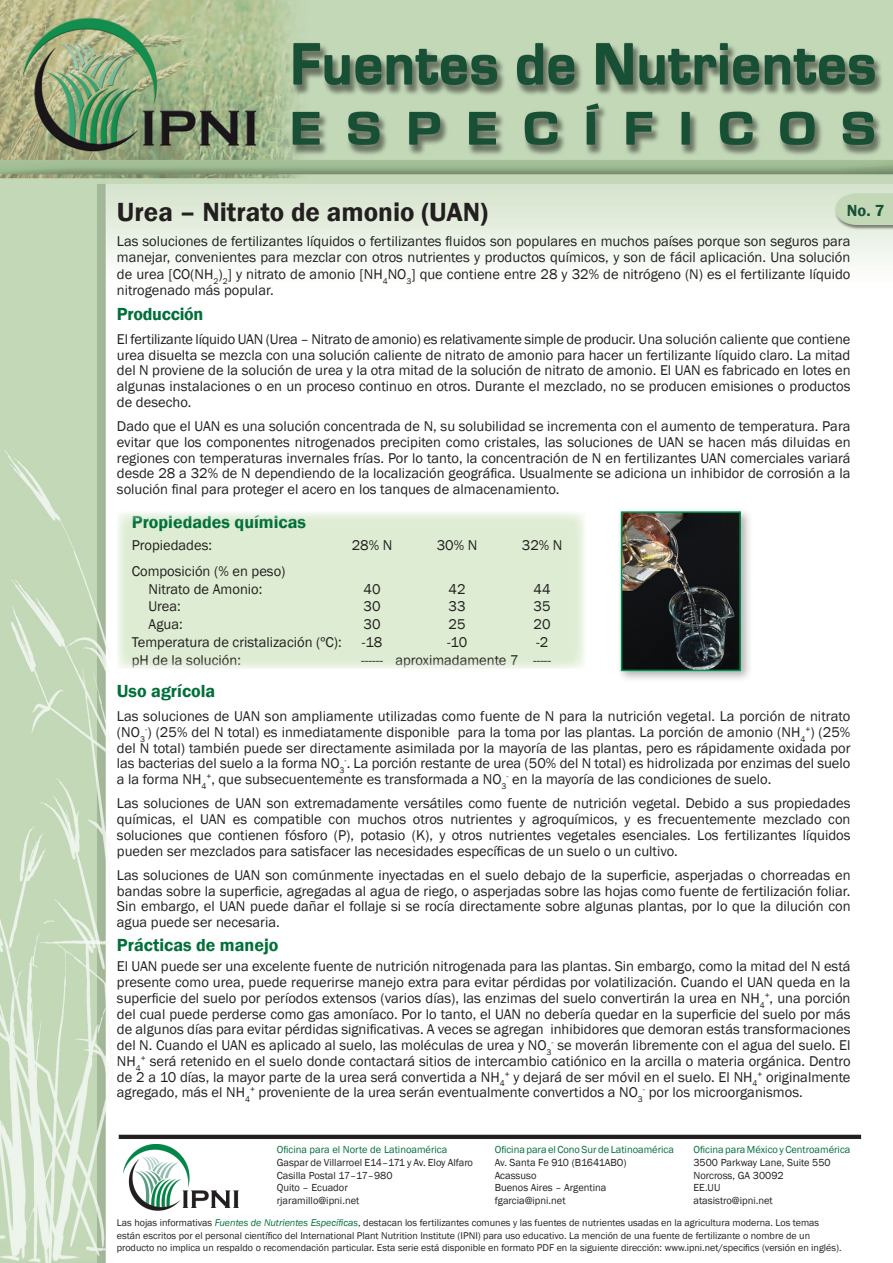
<style>
.page{position:relative;width:893px;height:1263px;background:#fff}
.page>*{position:absolute;margin:0;border:0;box-sizing:border-box;transform-origin:0 0}
.Franklin_Gothic_Demi{font:600 27px "Franklin Gothic";color:#231f20}
.Franklin_Gothic_Book{font:600 18px "Franklin Gothic";color:#006f3a}
.Franklin_Gothic_Demi-2{font:600 16.5px "Franklin Gothic";color:#175035}
.Franklin_Gothic_Book-2{font:14.55px/15.8px "Franklin Gothic";color:#231f20;text-align:justify}
.t1{font:10.5px/12.6px "Franklin Gothic";color:#231f20}
.t2{font:10.5px "Franklin Gothic";color:#006f3a}
.t3{font:10.05px/12px "Franklin Gothic";color:#231f20}
.s1{font-style:italic;color:#006f3a}
</style>
<div class="page">
<img style="left:0;top:0;width:893px;height:1263px">
<img style="left:124px;top:1145px;width:117px;height:65px">
<div style="left:617px;top:507px;width:136px;height:176px;background:#231f20;opacity:.35"></div>
<img style="left:624px;top:514px;width:114px;height:154px">
<div style="left:621px;top:511px;width:120px;height:160px;border:2px solid #009251"></div>
<div style="left:117px;top:511px;width:468px;height:157px;background:#ddecd2"></div>
<p class="Franklin_Gothic_Demi" style="left:117px;top:195px;width:373px">Urea – Nitrato de amonio (UAN)</p>
<p class="Franklin_Gothic_Demi-2" style="left:847px;top:201px;width:39px">No. 7</p>
<p class="Franklin_Gothic_Book-2" style="left:117px;top:233px;width:735px;line-height:16.5px">Las soluciones de fertilizantes líquidos o fertilizantes fluidos son populares en muchos países porque son seguros para manejar, convenientes para mezclar con otros nutrientes y productos químicos, y son de fácil aplicación. Una solución de urea [CO(NH<sub>2</sub>)<sub>2</sub>] y nitrato de amonio [NH<sub>4</sub>NO<sub>3</sub>] que contiene entre 28 y 32% de nitrógeno (N) es el fertilizante líquido nitrogenado más popular.</p>
<p class="Franklin_Gothic_Book" style="left:117px;top:303px;width:88px">Producción</p>
<p class="Franklin_Gothic_Book-2" style="left:117px;top:331px;width:735px">El fertilizante líquido UAN (Urea – Nitrato de amonio) es relativamente simple de producir. Una solución caliente que contiene urea disuelta se mezcla con una solución caliente de nitrato de amonio para hacer un fertilizante líquido claro. La mitad del N proviene de la solución de urea y la otra mitad de la solución de nitrato de amonio. El UAN es fabricado en lotes en algunas instalaciones o en un proceso continuo en otros. Durante el mezclado, no se producen emisiones o productos de desecho.</p>
<p class="Franklin_Gothic_Book-2" style="left:117px;top:419px;width:735px">Dado que el UAN es una solución concentrada de N, su solubilidad se incrementa con el aumento de temperatura. Para evitar que los componentes nitrogenados precipiten como cristales, las soluciones de UAN se hacen más diluidas en regiones con temperaturas invernales frías. Por lo tanto, la concentración de N en fertilizantes UAN comerciales variará desde 28 a 32% de N dependiendo de la localización geográfica. Usualmente se adiciona un inhibidor de corrosión a la solución final para proteger el acero en los tanques de almacenamiento.</p>
<p class="Franklin_Gothic_Book" style="left:132px;top:510px;width:176px">Propiedades químicas</p>
<p class="Franklin_Gothic_Book-2" style="left:132px;top:537px;width:82px">Propiedades:</p>
<p class="Franklin_Gothic_Book-2" style="left:352px;top:537px;width:42px">28% N</p>
<p class="Franklin_Gothic_Book-2" style="left:437px;top:537px;width:42px">30% N</p>
<p class="Franklin_Gothic_Book-2" style="left:522px;top:537px;width:42px">32% N</p>
<p class="Franklin_Gothic_Book-2" style="left:132px;top:562px;width:155px;line-height:17.7px;text-align:center">Composición (% en peso)<br>Nitrato de Amonio:</p>
<p class="Franklin_Gothic_Book-2" style="left:364px;top:581px;width:19px">40</p>
<p class="Franklin_Gothic_Book-2" style="left:449px;top:581px;width:19px">42</p>
<p class="Franklin_Gothic_Book-2" style="left:534px;top:581px;width:19px">44</p>
<p class="Franklin_Gothic_Book-2" style="left:148px;top:599px;width:34px">Urea:</p>
<p class="Franklin_Gothic_Book-2" style="left:364px;top:599px;width:19px">30</p>
<p class="Franklin_Gothic_Book-2" style="left:449px;top:599px;width:19px">33</p>
<p class="Franklin_Gothic_Book-2" style="left:534px;top:599px;width:19px">35</p>
<p class="Franklin_Gothic_Book-2" style="left:148px;top:617px;width:36px">Agua:</p>
<p class="Franklin_Gothic_Book-2" style="left:364px;top:617px;width:19px">30</p>
<p class="Franklin_Gothic_Book-2" style="left:449px;top:617px;width:19px">25</p>
<p class="Franklin_Gothic_Book-2" style="left:534px;top:617px;width:19px">20</p>
<p class="Franklin_Gothic_Book-2" style="left:132px;top:634px;width:211px">Temperatura de cristalización (ºC):</p>
<p class="Franklin_Gothic_Book-2" style="left:362px;top:634px;width:22px">-18</p>
<p class="Franklin_Gothic_Book-2" style="left:447px;top:634px;width:22px">-10</p>
<p class="Franklin_Gothic_Book-2" style="left:536px;top:634px;width:14px">-2</p>
<p class="Franklin_Gothic_Book-2" style="left:132px;top:652px;width:111px">pH de la solución:</p>
<p class="Franklin_Gothic_Book-2" style="left:361px;top:652px;width:192px">------ aproximadamente 7 -----</p>
<p class="Franklin_Gothic_Book" style="left:117px;top:680px;width:100px">Uso agrícola</p>
<p class="Franklin_Gothic_Book-2" style="left:117px;top:709px;width:735px">Las soluciones de UAN son ampliamente utilizadas como fuente de N para la nutrición vegetal. La porción de nitrato (NO<sub>3</sub><sup>-</sup>) (25% del N total) es inmediatamente disponible para la toma por las plantas. La porción de amonio (NH<sub>4</sub><sup>+</sup>) (25% del N total) también puede ser directamente asimilada por la mayoría de las plantas, pero es rápidamente oxidada por las bacterias del suelo a la forma NO<sub>3</sub><sup>-</sup>. La porción restante de urea (50% del N total) es hidrolizada por enzimas del suelo a la forma NH<sub>4</sub><sup>+</sup>, que subsecuentemente es transformada a NO<sub>3</sub><sup>-</sup> en la mayoría de las condiciones de suelo.</p>
<p class="Franklin_Gothic_Book-2" style="left:117px;top:796px;width:735px">Las soluciones de UAN son extremadamente versátiles como fuente de nutrición vegetal. Debido a sus propiedades químicas, el UAN es compatible con muchos otros nutrientes y agroquímicos, y es frecuentemente mezclado con soluciones que contienen fósforo (P), potasio (K), y otros nutrientes vegetales esenciales. Los fertilizantes líquidos pueden ser mezclados para satisfacer las necesidades específicas de un suelo o un cultivo.</p>
<p class="Franklin_Gothic_Book-2" style="left:117px;top:867px;width:735px">Las soluciones de UAN son comúnmente inyectadas en el suelo debajo de la superficie, asperjadas o chorreadas en bandas sobre la superficie, agregadas al agua de riego, o asperjadas sobre las hojas como fuente de fertilización foliar.<br>Sin embargo, el UAN puede dañar el follaje si se rocía directamente sobre algunas plantas, por lo que la dilución con agua puede ser necesaria.</p>
<p class="Franklin_Gothic_Book" style="left:117px;top:934px;width:163px">Prácticas de manejo</p>
<p class="Franklin_Gothic_Book-2" style="left:117px;top:959px;width:735px">El UAN puede ser una excelente fuente de nutrición nitrogenada para las plantas. Sin embargo, como la mitad del N está presente como urea, puede requerirse manejo extra para evitar pérdidas por volatilización. Cuando el UAN queda en la superficie del suelo por períodos extensos (varios días), las enzimas del suelo convertirán la urea en NH<sub>4</sub><sup>+</sup>, una porción del cual puede perderse como gas amoníaco. Por lo tanto, el UAN no debería quedar en la superficie del suelo por más de algunos días para evitar pérdidas significativas. A veces se agregan inhibidores que demoran estás transformaciones del N. Cuando el UAN es aplicado al suelo, las moléculas de urea y NO<sub>3</sub><sup>-</sup> se moverán libremente con el agua del suelo. El NH<sub>4</sub><sup>+</sup> será retenido en el suelo donde contactará sitios de intercambio catiónico en la arcilla o materia orgánica. Dentro de 2 a 10 días, la mayor parte de la urea será convertida a NH<sub>4</sub><sup>+</sup> y dejará de ser móvil en el suelo. El NH<sub>4</sub><sup>+</sup> originalmente agregado, más el NH<sub>4</sub><sup>+</sup> proveniente de la urea serán eventualmente convertidos a NO<sub>3</sub><sup>-</sup> por los microorganismos.</p>
<p class="t2" style="left:277px;top:1143px;width:172px">Oficina para el Norte de Latinoamérica</p>
<p class="t1" style="left:277px;top:1156px;width:198px">Gaspar de Villarroel E14–171 y Av. Eloy Alfaro<br>Casilla Postal 17–17–980<br>Quito – Ecuador<br>rjaramillo@ipni.net</p>
<p class="t2" style="left:495px;top:1143px;width:181px">Oficina para el Cono Sur de Latinoamérica</p>
<p class="t1" style="left:495px;top:1156px;width:133px">Av. Santa Fe 910 (B1641ABO)<br>Acassuso<br>Buenos Aires – Argentina fgarcia@ipni.net</p>
<p class="t2" style="left:693px;top:1143px;width:158px">Oficina para México y Centroamérica</p>
<p class="t1" style="left:693px;top:1156px;width:139px">3500 Parkway Lane, Suite 550<br>Norcross, GA 30092<br>EE.UU<br>atasistro@ipni.net</p>
<p class="t3" style="left:117px;top:1217px;width:726px">Las hojas informativas <span class="s1">Fuentes de Nutrientes Específicas</span>, destacan los fertilizantes comunes y las fuentes de nutrientes usadas en la agricultura moderna. Los temas están escritos por el personal científico del International Plant Nutrition Institute (IPNI) para uso educativo. La mención de una fuente de fertilizante o nombre de un producto no implica un respaldo o recomendación particular. Esta serie está disponible en formato PDF en la siguiente dirección: www.ipni.net/specifics (versión en inglés).</p>
</div>
